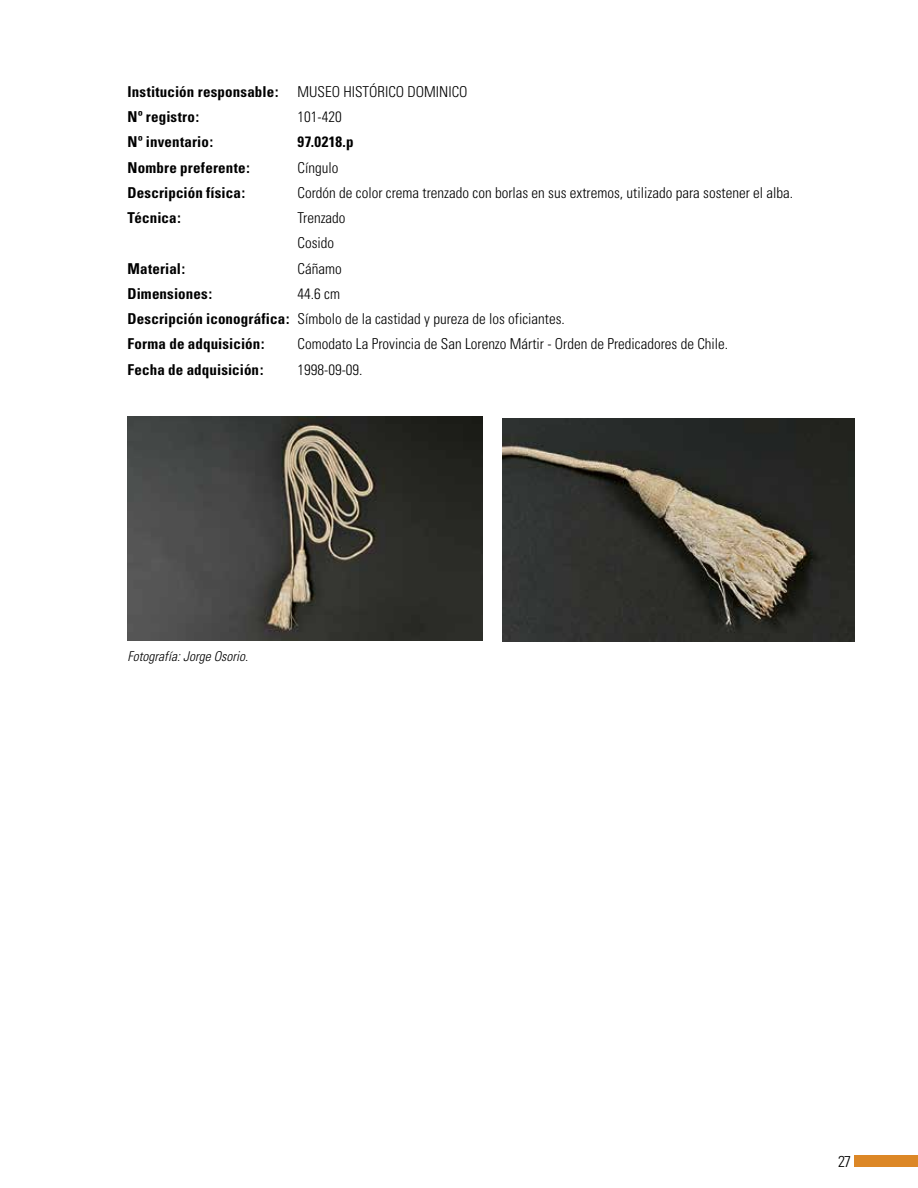
<style>
.page{position:relative;width:918px;height:1188px;background:#fff}
.page>*{position:absolute;margin:0;border:0;box-sizing:border-box;transform-origin:0 0}
.t1{font:300 condensed 15.75px "Univers";color:#000}
.t2{font:300 condensed 15px/25.2px "Univers";color:#000}
.t3{font:700 condensed 15px "Univers";letter-spacing:.01em;color:#000}
.t4{font:italic 300 condensed 13.5px "Univers";color:#000}
.s1{font-weight:700}
</style>
<div class="page">
<div style="left:854px;top:1155px;width:64px;height:12px;background:#dc8726"></div>
<img style="left:128px;top:417px;width:355px;height:223px">
<img style="left:502px;top:418px;width:352px;height:224px">
<p class="t3" style="left:128px;top:82px;width:152px">Institución responsable:</p>
<p class="t2" style="left:298px;top:79px;width:172px">MUSEO HISTÓRICO DOMINICO</p>
<p class="t3" style="left:128px;top:108px;width:73px">Nº registro:</p>
<p class="t2" style="left:298px;top:104px;width:46px">101-420</p>
<p class="t3" style="left:128px;top:133px;width:87px">Nº inventario:</p>
<p class="t3" style="left:298px;top:133px;width:58px">97.0218.p</p>
<p class="t3" style="left:128px;top:158px;width:124px">Nombre preferente:</p>
<p class="t2" style="left:298px;top:155px;width:42px">Cíngulo</p>
<p class="t3" style="left:128px;top:183px;width:119px">Descripción física:</p>
<p class="t2" style="left:298px;top:180px;width:497px">Cordón de color crema trenzado con borlas en sus extremos, utilizado para sostener el alba.</p>
<p class="t3" style="left:128px;top:209px;width:55px">Técnica:</p>
<p class="t2" style="left:298px;top:205px;width:50px">Trenzado<br>Cosido</p>
<p class="t3" style="left:128px;top:259px;width:59px">Material:</p>
<p class="t2" style="left:298px;top:256px;width:46px">Cáñamo</p>
<p class="t3" style="left:128px;top:284px;width:86px">Dimensiones:</p>
<p class="t2" style="left:128px;top:281px;width:439px;text-indent:170px">44.6 cm<br><span class="s1">Descripción iconográfica:</span> Símbolo de la castidad y pureza de los oficiantes.<br><span class="s1">Forma de adquisición:</span></p>
<p class="t2" style="left:298px;top:332px;width:432px">Comodato La Provincia de San Lorenzo Mártir - Orden de Predicadores de Chile.</p>
<p class="t3" style="left:128px;top:360px;width:137px">Fecha de adquisición:</p>
<p class="t2" style="left:298px;top:357px;width:66px">1998-09-09.</p>
<p class="t4" style="left:128px;top:648px;width:122px">Fotografía: Jorge Osorio.</p>
<p class="t1" style="left:838px;top:1152px;width:14px">27</p>
</div>
